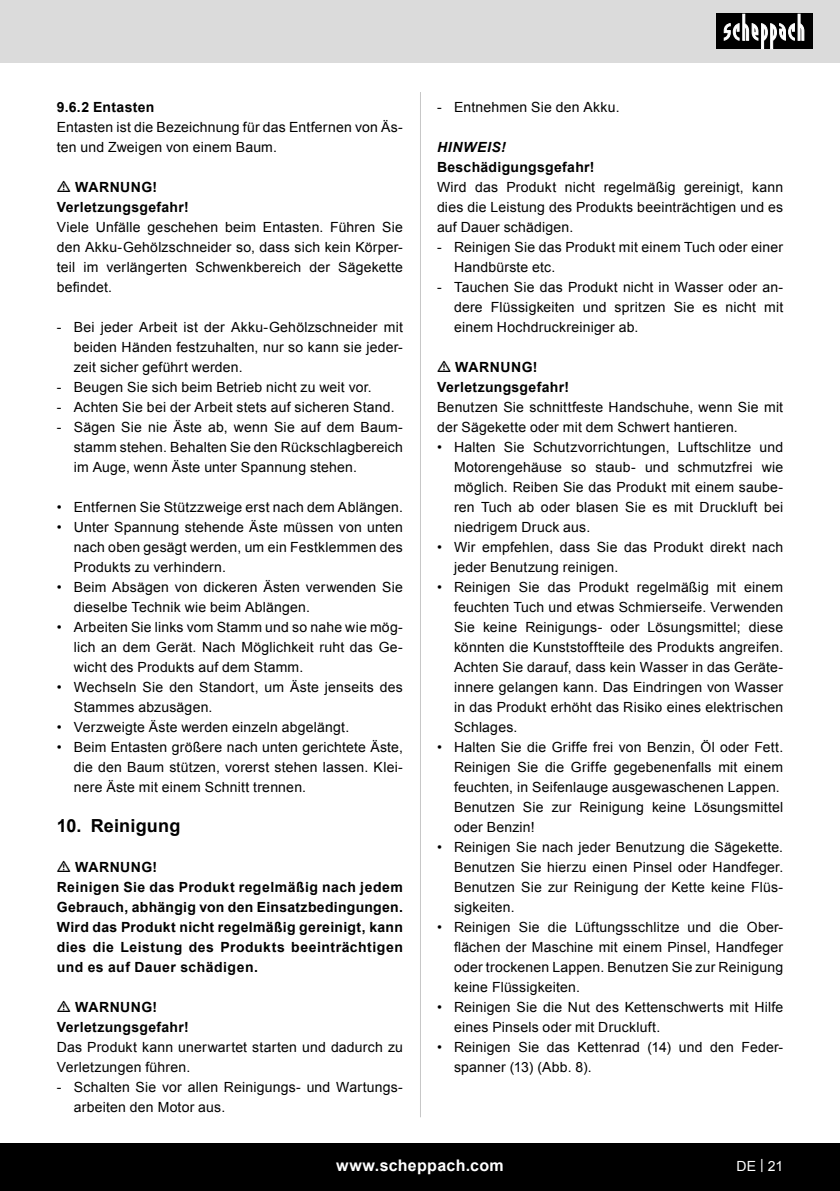
<style>
.page{position:relative;width:840px;height:1191px;background:#fff}
.page>*{position:absolute;margin:0;border:0;box-sizing:border-box;transform-origin:0 0}
.t1{font:700 18px "Arial";letter-spacing:.01em;color:#000}
.t2{font:700 16px "Arial";letter-spacing:.02em;color:#fff}
.Aufzählung_Punkt{font:14px/20px "Arial";letter-spacing:.015em;color:#000;text-align:justify}
.t3{font:700 14px/20px "Arial";letter-spacing:.03em;color:#000;text-align:justify}
.t4{font:italic 700 14px "Arial";letter-spacing:.045em;color:#000}
.t5{font:14px "Arial";color:#fff}
</style>
<div class="page">
<div style="left:0;top:0;width:839px;height:63px;background:#dbdbdb"></div>
<div style="left:0;top:1143px;width:839px;height:48px;background:#000"></div>
<div style="left:716px;top:14px;width:96px;height:35px;background:#000"></div>
<svg style="left:723px;top:14px;width:81px;height:35px"></svg>
<hr style="left:420px;top:92px;width:1px;height:1025px;background:#c7c7c7">
<p class="t3" style="left:57px;top:98px;width:99px">9.6.2 Entasten</p>
<p class="Aufzählung_Punkt" style="left:57px;top:117px;width:347px">Entasten ist die Bezeichnung für das Entfernen von Äs&shy;ten und Zweigen von einem Baum.</p>
<p class="t3" style="left:75px;top:178px;width:84px">WARNUNG!</p>
<p class="t3" style="left:57px;top:198px;width:133px">Verletzungsgefahr!</p>
<p class="Aufzählung_Punkt" style="left:57px;top:217px;width:347px">Viele Unfälle geschehen beim Entasten. Führen Sie den Akku-Gehölzschneider so, dass sich kein Körper&shy;teil im verlängerten Schwenkbereich der Sägekette befindet.</p>
<p class="Aufzählung_Punkt" style="left:74px;top:317px;width:330px;text-indent:-17px">- Bei jeder Arbeit ist der Akku-Gehölzschneider mit beiden Händen festzuhalten, nur so kann sie jeder&shy;zeit sicher geführt werden.</p>
<p class="Aufzählung_Punkt" style="left:57px;top:377px;width:316px">- Beugen Sie sich beim Betrieb nicht zu weit vor.</p>
<p class="Aufzählung_Punkt" style="left:57px;top:397px;width:339px">- Achten Sie bei der Arbeit stets auf sicheren Stand.</p>
<p class="Aufzählung_Punkt" style="left:74px;top:417px;width:330px;text-indent:-17px">- Sägen Sie nie Äste ab, wenn Sie auf dem Baum&shy;stamm stehen. Behalten Sie den Rückschlagbereich im Auge, wenn Äste unter Spannung stehen.</p>
<p class="Aufzählung_Punkt" style="left:57px;top:497px;width:347px">• Entfernen Sie Stützzweige erst nach dem Ablängen.</p>
<p class="Aufzählung_Punkt" style="left:74px;top:517px;width:330px;text-indent:-17px">• Unter Spannung stehende Äste müssen von unten nach oben gesägt werden, um ein Festklemmen des Produkts zu verhindern.</p>
<p class="Aufzählung_Punkt" style="left:74px;top:577px;width:330px;text-indent:-17px">• Beim Absägen von dickeren Ästen verwenden Sie dieselbe Technik wie beim Ablängen.</p>
<p class="Aufzählung_Punkt" style="left:74px;top:617px;width:330px;text-indent:-17px">• Arbeiten Sie links vom Stamm und so nahe wie mög&shy;lich an dem Gerät. Nach Möglichkeit ruht das Ge&shy;wicht des Produkts auf dem Stamm.</p>
<p class="Aufzählung_Punkt" style="left:74px;top:677px;width:330px;text-indent:-17px">• Wechseln Sie den Standort, um Äste jenseits des<br>Stammes abzusägen.</p>
<p class="Aufzählung_Punkt" style="left:57px;top:717px;width:294px">• Verzweigte Äste werden einzeln abgelängt.</p>
<p class="Aufzählung_Punkt" style="left:74px;top:737px;width:330px;text-indent:-17px">• Beim Entasten größere nach unten gerichtete Äste, die den Baum stützen, vorerst stehen lassen. Klei&shy;nere Äste mit einem Schnitt trennen.</p>
<p class="t1" style="left:57px;top:814px;width:125px">10. Reinigung</p>
<p class="t3" style="left:75px;top:858px;width:84px">WARNUNG!</p>
<p class="t3" style="left:57px;top:878px;width:347px">Reinigen Sie das Produkt regelmäßig nach jedem Gebrauch, abhängig von den Einsatzbedingungen.<br>Wird das Produkt nicht regelmäßig gereinigt, kann dies die Leistung des Produkts beeinträchtigen und es auf Dauer schädigen.</p>
<p class="t3" style="left:75px;top:998px;width:84px">WARNUNG!</p>
<p class="t3" style="left:57px;top:1018px;width:133px">Verletzungsgefahr!</p>
<p class="Aufzählung_Punkt" style="left:57px;top:1037px;width:347px">Das Produkt kann unerwartet starten und dadurch zu<br>Verletzungen führen.</p>
<p class="Aufzählung_Punkt" style="left:74px;top:1077px;width:330px;text-indent:-17px">- Schalten Sie vor allen Reinigungs- und Wartungs&shy;arbeiten den Motor aus.</p>
<p class="Aufzählung_Punkt" style="left:437px;top:97px;width:184px">- Entnehmen Sie den Akku.</p>
<p class="t4" style="left:437px;top:138px;width:70px">HINWEIS!</p>
<p class="t3" style="left:437px;top:158px;width:159px">Beschädigungsgefahr!</p>
<p class="Aufzählung_Punkt" style="left:437px;top:177px;width:347px">Wird das Produkt nicht regelmäßig gereinigt, kann dies die Leistung des Produkts beeinträchtigen und es auf Dauer schädigen.</p>
<p class="Aufzählung_Punkt" style="left:454px;top:237px;width:330px;text-indent:-17px">- Reinigen Sie das Produkt mit einem Tuch oder einer<br>Handbürste etc.</p>
<p class="Aufzählung_Punkt" style="left:454px;top:277px;width:330px;text-indent:-17px">- Tauchen Sie das Produkt nicht in Wasser oder an&shy;dere Flüssigkeiten und spritzen Sie es nicht mit einem Hochdruckreiniger ab.</p>
<p class="t3" style="left:455px;top:358px;width:84px">WARNUNG!</p>
<p class="t3" style="left:437px;top:378px;width:133px">Verletzungsgefahr!</p>
<p class="Aufzählung_Punkt" style="left:437px;top:397px;width:347px">Benutzen Sie schnittfeste Handschuhe, wenn Sie mit der Sägekette oder mit dem Schwert hantieren.</p>
<p class="Aufzählung_Punkt" style="left:454px;top:437px;width:330px;text-indent:-17px">• Halten Sie Schutzvorrichtungen, Luftschlitze und Motorengehäuse so staub- und schmutzfrei wie möglich. Reiben Sie das Produkt mit einem saube&shy;ren Tuch ab oder blasen Sie es mit Druckluft bei niedrigem Druck aus.</p>
<p class="Aufzählung_Punkt" style="left:454px;top:537px;width:330px;text-indent:-17px">• Wir empfehlen, dass Sie das Produkt direkt nach jeder Benutzung reinigen.</p>
<p class="Aufzählung_Punkt" style="left:454px;top:577px;width:330px;text-indent:-17px">• Reinigen Sie das Produkt regelmäßig mit einem feuchten Tuch und etwas Schmierseife. Verwenden Sie keine Reinigungs- oder Lösungsmittel; diese könnten die Kunststoffteile des Produkts angreifen.<br>Achten Sie darauf, dass kein Wasser in das Geräte&shy;innere gelangen kann. Das Eindringen von Wasser in das Produkt erhöht das Risiko eines elektrischen Schlages.</p>
<p class="Aufzählung_Punkt" style="left:454px;top:737px;width:330px;text-indent:-17px">• Halten Sie die Griffe frei von Benzin, Öl oder Fett.<br>Reinigen Sie die Griffe gegebenenfalls mit einem feuchten, in Seifenlauge ausgewaschenen Lappen.</p>
<p class="Aufzählung_Punkt" style="left:454px;top:797px;width:330px">Benutzen Sie zur Reinigung keine Lösungsmittel oder Benzin!</p>
<p class="Aufzählung_Punkt" style="left:454px;top:837px;width:330px;text-indent:-17px">• Reinigen Sie nach jeder Benutzung die Sägekette.<br>Benutzen Sie hierzu einen Pinsel oder Handfeger.<br>Benutzen Sie zur Reinigung der Kette keine Flüs&shy;sigkeiten.</p>
<p class="Aufzählung_Punkt" style="left:454px;top:917px;width:330px;text-indent:-17px">• Reinigen Sie die Lüftungsschlitze und die Ober&shy;flächen der Maschine mit einem Pinsel, Handfeger oder trockenen Lappen. Benutzen Sie zur Reinigung keine Flüssigkeiten.</p>
<p class="Aufzählung_Punkt" style="left:454px;top:997px;width:330px;text-indent:-17px">• Reinigen Sie die Nut des Kettenschwerts mit Hilfe eines Pinsels oder mit Druckluft.</p>
<p class="Aufzählung_Punkt" style="left:454px;top:1037px;width:330px;text-indent:-17px">• Reinigen Sie das Kettenrad (14) und den Feder&shy;spanner (13) (Abb. 8).</p>
<p class="t2" style="left:336px;top:1154px;width:169px">www.scheppach.com</p>
<p class="t5" style="left:736px;top:1156px;width:48px">DE | 21</p>
</div>
